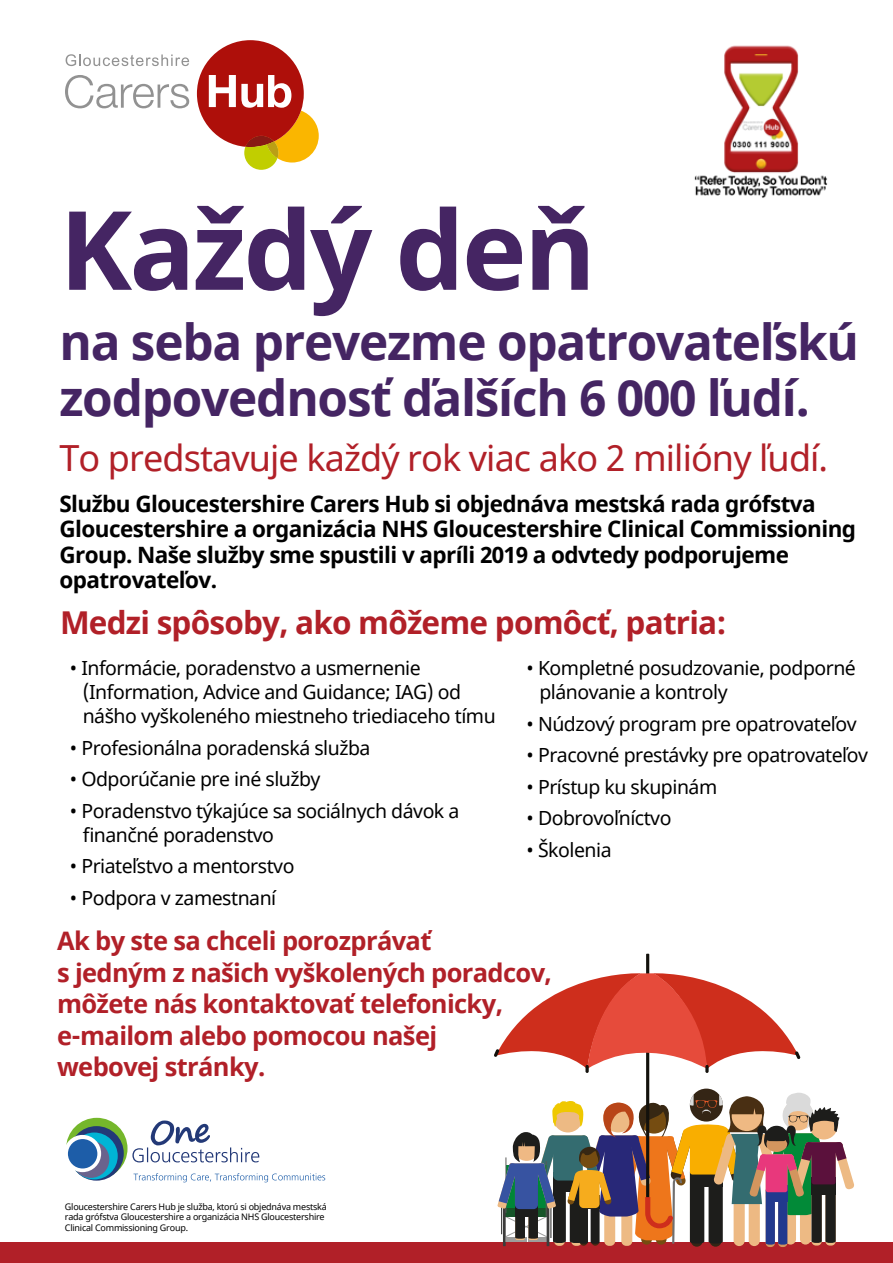
<style>
.page{position:relative;width:893px;height:1263px;background:#fff}
.page>*{position:absolute;margin:0;border:0;box-sizing:border-box;transform-origin:0 0}
.t1{font:700 109.5px "Noto Sans";letter-spacing:-.025em;color:#452563}
.t2{font:700 49.5px/55.5px "Noto Sans";letter-spacing:-.025em;color:#452563}
.t3{font:36px "Noto Sans";letter-spacing:-.025em;color:#b12028}
.t4{font:700 31.5px "Noto Sans";letter-spacing:-.025em;color:#b12028}
.t5{font:700 25.5px/31.5px "Noto Sans";letter-spacing:-.025em;color:#b12028}
.t6{font:700 22.5px/25.5px "Noto Sans";letter-spacing:-.025em;color:#000}
.t7{font:19.5px/24px "Noto Sans";letter-spacing:-.025em;color:#000}
.t8{font:9px/10.5px "Noto Sans";letter-spacing:-.025em;color:#000}
</style>
<div class="page">
<svg style="left:132px;top:1120px;width:127px;height:42px"></svg>
<svg style="left:133px;top:1173px;width:192px;height:9px"></svg>
<div style="left:66px;top:1118px;width:62px;height:61px;background:#75b72b;border-radius:50%"></div>
<div style="left:69px;top:1126px;width:55px;height:54px;background:#233977;border-radius:50%"></div>
<div style="left:71px;top:1132px;width:47px;height:47px;background:#00b4d5;border-radius:50%"></div>
<div style="left:72px;top:1141px;width:37px;height:37px;background:#6a638d;border-radius:50%"></div>
<svg style="left:64px;top:1135px;width:37px;height:37px"></svg>
<div style="left:68px;top:1139px;width:29px;height:29px;background:#1d5da8;border-radius:50%"></div>
<svg style="left:65px;top:75px;width:124px;height:33px"></svg>
<svg style="left:197px;top:40px;width:122px;height:130px"></svg>
<svg style="left:66px;top:54px;width:123px;height:12px"></svg>
<div style="left:0;top:1242px;width:893px;height:21px;background:#b12028"></div>
<svg style="left:494px;top:954px;width:360px;height:292px"></svg>
<img style="left:694px;top:45px;width:134px;height:153px">
<h1 class="t1" style="left:59px;top:173px;width:538px">Každý deň</h1>
<h2 class="t2" style="left:59px;top:316px;width:801px">na seba prevezme opatrovateľskú zodpovednosť ďalších 6 000 ľudí.</h2>
<h3 class="t3" style="left:59px;top:434px;width:770px">To predstavuje každý rok viac ako 2 milióny ľudí.</h3>
<p class="t6" style="left:59px;top:491px;width:798px">Službu Gloucestershire Carers Hub si objednáva mestská rada grófstva Gloucestershire a organizácia NHS Gloucestershire Clinical Commissioning Group. Naše služby sme spustili v apríli 2019 a odvtedy podporujeme opatrovateľov.</p>
<h3 class="t4" style="left:60px;top:600px;width:668px">Medzi spôsoby, ako môžeme pomôcť, patria:</h3>
<p class="t7" style="left:83px;top:657px;width:415px;text-indent:-13px">• Informácie, poradenstvo a usmernenie (Information, Advice and Guidance; IAG) od nášho vyškoleného miestneho triediaceho tímu</p>
<p class="t7" style="left:70px;top:736px;width:302px">• Profesionálna poradenská služba</p>
<p class="t7" style="left:70px;top:768px;width:252px">• Odporúčanie pre iné služby</p>
<p class="t7" style="left:83px;top:799px;width:378px;text-indent:-13px">• Poradenstvo týkajúce sa sociálnych dávok a finančné poradenstvo</p>
<p class="t7" style="left:70px;top:855px;width:226px">• Priateľstvo a mentorstvo</p>
<p class="t7" style="left:70px;top:886px;width:208px">• Podpora v zamestnaní</p>
<p class="t7" style="left:539px;top:657px;width:318px;text-indent:-13px">• Kompletné posudzovanie, podporné plánovanie a kontroly</p>
<p class="t7" style="left:527px;top:712px;width:332px">• Núdzový program pre opatrovateľov</p>
<p class="t7" style="left:527px;top:744px;width:343px">• Pracovné prestávky pre opatrovateľov</p>
<p class="t7" style="left:527px;top:775px;width:192px">• Prístup ku skupinám</p>
<p class="t7" style="left:527px;top:807px;width:146px">• Dobrovoľníctvo</p>
<p class="t7" style="left:527px;top:838px;width:86px">• Školenia</p>
<h3 class="t5" style="left:57px;top:926px;width:496px">Ak by ste sa chceli porozprávať<br>s jedným z našich vyškolených poradcov, môžete nás kontaktovať telefonicky, e-mailom alebo pomocou našej<br>webovej stránky.</h3>
<p class="t8" style="left:65px;top:1202px;width:263px">Gloucestershire Carers Hub je služba, ktorú si objednáva mestská rada grófstva Gloucestershire a organizácia NHS Gloucestershire<br>Clinical Commissioning Group.</p>
</div>
